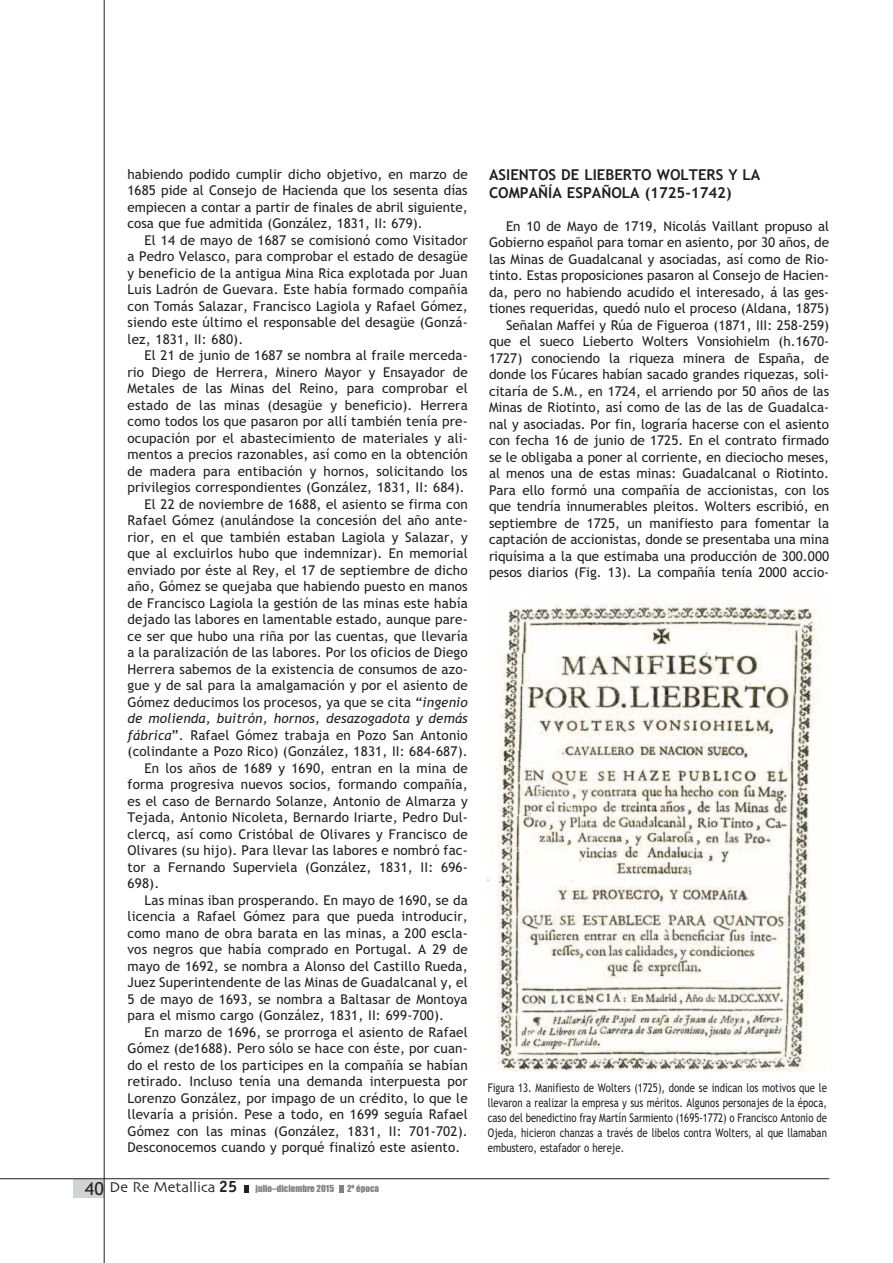
<style>
.page{position:relative;width:893px;height:1263px;background:#fff}
.page>*{position:absolute;margin:0;border:0;box-sizing:border-box;transform-origin:0 0}
.t1{font:18px "Trebuchet MS";color:#231f20}
.t2{font:700 15px/18px "Trebuchet MS";color:#231f20}
.t3{font:13.5px/16.5px "Trebuchet MS";letter-spacing:.01em;color:#231f20;text-align:justify}
.t4{font:italic 13.5px "Trebuchet MS";letter-spacing:.01em;color:#231f20}
.t5{font:12px/15px "Trebuchet MS";color:#231f20;text-align:justify;scale:.8 1}
.t6{font:9px "Impact";color:#808285}
.s1{font-style:italic}
.s2{font-family:"Skia";font-size:15px;color:#231f20}
.s3{font-family:"Officina Sans";font-weight:700;font-size:16.5px;color:#231f20}
</style>
<div class="page">
<svg style="left:339px;top:1185px;width:5px;height:7px"></svg>
<svg style="left:244px;top:1185px;width:5px;height:7px"></svg>
<div style="left:74px;top:1179px;width:30px;height:18px;background:#d1d2d4"></div>
<hr style="left:104px;top:0;width:1px;height:1263px;background:#231f20">
<hr style="left:0;top:1178px;width:829px;height:1px;background:#231f20">
<img style="left:486px;top:598px;width:341px;height:476px">
<p class="t3" style="left:128px;top:166px;width:342px">habiendo podido cumplir dicho objetivo, en marzo de 1685 pide al Consejo de Hacienda que los sesenta días empiecen a contar a partir de finales de abril siguiente, cosa que fue admitida (González, 1831, II: 679).</p>
<p class="t3" style="left:128px;top:232px;width:342px;text-indent:17px">El 14 de mayo de 1687 se comisionó como Visitador a Pedro Velasco, para comprobar el estado de desagüe y beneficio de la antigua Mina Rica explotada por Juan Luis Ladrón de Guevara. Este había formado compañía con Tomás Salazar, Francisco Lagiola y Rafael Gómez, siendo este último el responsable del desagüe (Gonzá&shy;lez, 1831, II: 680).</p>
<p class="t3" style="left:145px;top:347px;width:325px">El 21 de junio de 1687 se nombra al fraile merceda-</p>
<p class="t3" style="left:128px;top:364px;width:342px">rio Diego de Herrera, Minero Mayor y Ensayador de</p>
<p class="t3" style="left:128px;top:380px;width:342px">Metales de las Minas del Reino, para comprobar el</p>
<p class="t3" style="left:128px;top:397px;width:342px">estado de las minas (desagüe y beneficio). Herrera</p>
<p class="t3" style="left:128px;top:413px;width:342px">como todos los que pasaron por allí también tenía pre-</p>
<p class="t3" style="left:128px;top:430px;width:342px">ocupación por el abastecimiento de materiales y ali-</p>
<p class="t3" style="left:128px;top:446px;width:342px">mentos a precios razonables, así como en la obtención</p>
<p class="t3" style="left:128px;top:463px;width:342px">de madera para entibación y hornos, solicitando los</p>
<p class="t3" style="left:128px;top:479px;width:339px">privilegios correspondientes (González, 1831, II: 684).</p>
<p class="t3" style="left:145px;top:496px;width:325px">El 22 de noviembre de 1688, el asiento se firma con</p>
<p class="t3" style="left:128px;top:512px;width:342px">Rafael Gómez (anulándose la concesión del año ante-</p>
<p class="t3" style="left:128px;top:529px;width:342px">rior, en el que también estaban Lagiola y Salazar, y</p>
<p class="t3" style="left:128px;top:545px;width:342px">que al excluirlos hubo que indemnizar). En memorial</p>
<p class="t3" style="left:128px;top:562px;width:342px">enviado por éste al Rey, el 17 de septiembre de dicho</p>
<p class="t3" style="left:128px;top:578px;width:342px">año, Gómez se quejaba que habiendo puesto en manos</p>
<p class="t3" style="left:128px;top:595px;width:342px">de Francisco Lagiola la gestión de las minas este había</p>
<p class="t3" style="left:128px;top:611px;width:342px">dejado las labores en lamentable estado, aunque pare-</p>
<p class="t3" style="left:128px;top:628px;width:342px">ce ser que hubo una riña por las cuentas, que llevaría</p>
<p class="t3" style="left:128px;top:644px;width:342px">a la paralización de las labores. Por los oficios de Diego</p>
<p class="t3" style="left:128px;top:661px;width:342px">Herrera sabemos de la existencia de consumos de azo-</p>
<p class="t3" style="left:128px;top:677px;width:342px">gue y de sal para la amalgamación y por el asiento de</p>
<p class="t3" style="left:128px;top:694px;width:342px">Gómez deducimos los procesos, ya que se cita “<span class="s1">ingenio</span></p>
<p class="t4" style="left:128px;top:710px;width:342px">de molienda, buitrón, hornos, desazogadota y demás</p>
<p class="t3" style="left:128px;top:727px;width:342px"><span class="s1">fábrica</span>”. Rafael Gómez trabaja en Pozo San Antonio</p>
<p class="t3" style="left:128px;top:743px;width:342px">(colindante a Pozo Rico) (González, 1831, II: 684-687).</p>
<p class="t3" style="left:145px;top:760px;width:325px">En los años de 1689 y 1690, entran en la mina de</p>
<p class="t3" style="left:128px;top:776px;width:342px">forma progresiva nuevos socios, formando compañía,</p>
<p class="t3" style="left:128px;top:793px;width:342px">es el caso de Bernardo Solanze, Antonio de Almarza y</p>
<p class="t3" style="left:128px;top:809px;width:342px">Tejada, Antonio Nicoleta, Bernardo Iriarte, Pedro Dul-</p>
<p class="t3" style="left:128px;top:826px;width:342px">clercq, así como Cristóbal de Olivares y Francisco de</p>
<p class="t3" style="left:128px;top:842px;width:342px">Olivares (su hijo). Para llevar las labores e nombró fac-</p>
<p class="t3" style="left:128px;top:859px;width:342px">tor a Fernando Superviela (González, 1831, II: 696-</p>
<p class="t3" style="left:128px;top:875px;width:33px">698).</p>
<p class="t3" style="left:145px;top:892px;width:325px">Las minas iban prosperando. En mayo de 1690, se da</p>
<p class="t3" style="left:128px;top:908px;width:342px">licencia a Rafael Gómez para que pueda introducir,</p>
<p class="t3" style="left:128px;top:925px;width:342px">como mano de obra barata en las minas, a 200 escla-</p>
<p class="t3" style="left:128px;top:941px;width:342px">vos negros que había comprado en Portugal. A 29 de</p>
<p class="t3" style="left:128px;top:958px;width:342px">mayo de 1692, se nombra a Alonso del Castillo Rueda,</p>
<p class="t3" style="left:128px;top:974px;width:342px">Juez Superintendente de las Minas de Guadalcanal y, el</p>
<p class="t3" style="left:128px;top:991px;width:342px">5 de mayo de 1693, se nombra a Baltasar de Montoya</p>
<p class="t3" style="left:128px;top:1007px;width:318px">para el mismo cargo (González, 1831, II: 699-700).</p>
<p class="t3" style="left:145px;top:1024px;width:325px">En marzo de 1696, se prorroga el asiento de Rafael</p>
<p class="t3" style="left:128px;top:1040px;width:342px">Gómez (de1688). Pero sólo se hace con éste, por cuan-</p>
<p class="t3" style="left:128px;top:1057px;width:342px">do el resto de los participes en la compañía se habían</p>
<p class="t3" style="left:128px;top:1073px;width:342px">retirado. Incluso tenía una demanda interpuesta por</p>
<p class="t3" style="left:128px;top:1090px;width:342px">Lorenzo González, por impago de un crédito, lo que le</p>
<p class="t3" style="left:128px;top:1106px;width:342px">llevaría a prisión. Pese a todo, en 1699 seguía Rafael</p>
<p class="t3" style="left:128px;top:1123px;width:342px">Gómez con las minas (González, 1831, II: 701-702).</p>
<p class="t3" style="left:128px;top:1139px;width:334px">Desconocemos cuando y porqué finalizó este asiento.</p>
<h1 class="t1" style="left:85px;top:1178px;width:20px">40</h1>
<p class="t6" style="left:110px;top:1184px;width:226px"><span class="s2">De Re Metallica</span> <span class="s3">25</span> julio–diciembre 2015</p>
<p class="t6" style="left:347px;top:1184px;width:34px">2ª época</p>
<p class="t2" style="left:489px;top:165px;width:273px">ASIENTOS DE LIEBERTO WOLTERS Y LA<br>COMPAÑÍA ESPAÑOLA (1725-1742)</p>
<p class="t3" style="left:489px;top:218px;width:342px;text-align:right">En 10 de Mayo de 1719, Nicolás Vaillant propuso al Gobierno español para tomar en asiento, por 30 años, de las Minas de Guadalcanal y asociadas, así como de Rio&shy;tinto. Estas proposiciones pasaron al Consejo de Hacien&shy;da, pero no habiendo acudido el interesado, á las ges&shy;tiones requeridas, quedó nulo el proceso (Aldana, 1875)<br>Señalan Maffei y Rúa de Figueroa (1871, III: 258-259) que el sueco Lieberto Wolters Vonsiohielm (h.1670- 1727) conociendo la riqueza minera de España, de donde los Fúcares habían sacado grandes riquezas, soli&shy;citaría de S.M., en 1724, el arriendo por 50 años de las Minas de Riotinto, así como de las de las de Guadalca&shy;nal y asociadas. Por fin, lograría hacerse con el asiento con fecha 16 de junio de 1725. En el contrato firmado se le obligaba a poner al corriente, en dieciocho meses, al menos una de estas minas: Guadalcanal o Riotinto.<br>Para ello formó una compañía de accionistas, con los que tendría innumerables pleitos. Wolters escribió, en septiembre de 1725, un manifiesto para fomentar la captación de accionistas, donde se presentaba una mina riquísima a la que estimaba una producción de 300.000 pesos diarios (Fig. 13). La compañía tenía 2000 accio-</p>
<p class="t5" style="left:488px;top:1080px;width:425px">Figura 13. Manifiesto de Wolters (1725), donde se indican los motivos que le llevaron a realizar la empresa y sus méritos. Algunos personajes de la época, caso del benedictino fray Martín Sarmiento (1695-1772) o Francisco Antonio de Ojeda, hicieron chanzas a través de libelos contra Wolters, al que llamaban embustero, estafador o hereje.</p>
</div>
